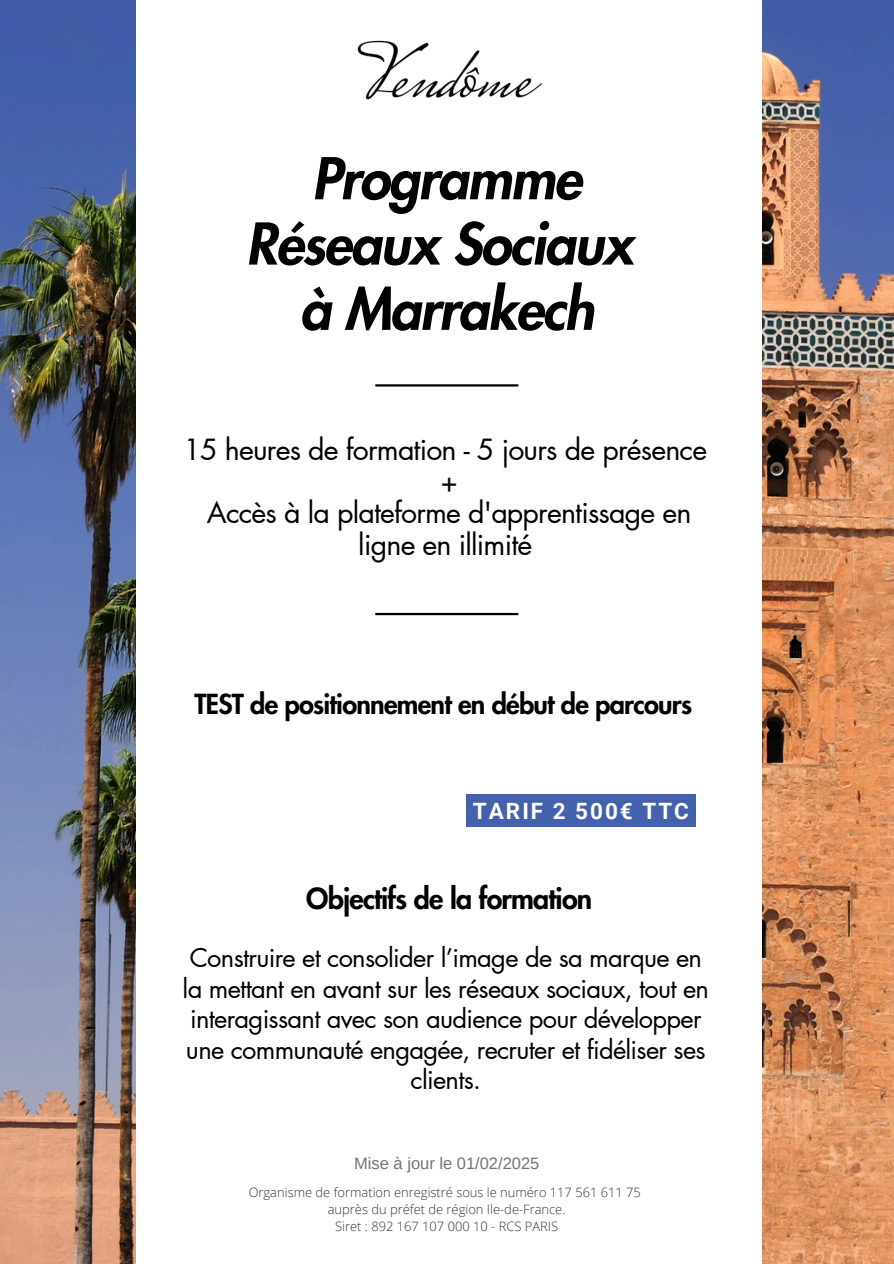
<style>
.page{position:relative;width:894px;height:1264px;background:#fff}
.page>*{position:absolute;margin:0;border:0;box-sizing:border-box;transform-origin:0 0}
.t1{font:italic 800 55.95px/65.2px "Futura LT Pro";letter-spacing:-.03em;color:#000;text-align:center}
.t2{font:28.5px/31.5px "Futura LT Pro";letter-spacing:-.03em;color:#000;text-align:center}
.t3{font:800 28.5px "Futura LT Pro";letter-spacing:-.03em;color:#000}
.t4{font:800 27px "Futura LT Pro";letter-spacing:-.03em;color:#000}
.t5{font:25.5px/30.3px "Futura LT Pro";letter-spacing:-.03em;color:#000;text-align:center}
.t6{font:700 22.5px "Roboto";letter-spacing:.09em;color:#fff}
.t7{font:16.5px "Arimo";color:#737373}
.t8{font:300 12.9px "Open Sans";color:#343431}
</style>
<div class="page">
<img style="left:0;top:0;width:893px;height:1263px">
<div style="left:136px;top:0;width:625px;height:1263px;background:#fff"></div>
<img style="left:357px;top:40px;width:186px;height:60px">
<hr style="left:375px;top:384px;width:143px;height:2px;background:#000">
<hr style="left:375px;top:613px;width:143px;height:2px;background:#000">
<div style="left:466px;top:794px;width:229px;height:33px;background:#4461ab"></div>
<p class="t1" style="left:246px;top:148px;width:388px">Programme<br>Réseaux Sociaux à Marrakech</p>
<p class="t2" style="left:183px;top:435px;width:525px">15 heures de formation - 5 jours de présence +<br>Accès à la plateforme d'apprentissage en ligne en illimité</p>
<h2 class="t4" style="left:194px;top:692px;width:499px">TEST de positionnement en début de parcours</h2>
<h6 class="t6" style="left:473px;top:798px;width:217px">TARIF 2 500€ TTC</h6>
<p class="t3" style="left:306px;top:885px;width:287px">Objectifs de la formation</p>
<h3 class="t5" style="left:183px;top:944px;width:527px">Construire et consolider l’image de sa marque en la mettant en avant sur les réseaux sociaux, tout en interagissant avec son audience pour développer une communauté engagée, recruter et fidéliser ses clients.</h3>
<h4 class="t7" style="left:354px;top:1154px;width:187px">Mise à jour le 01/02/2025</h4>
<p class="t8" style="left:248px;top:1182px;width:393px">Organisme de formation enregistré sous le numéro 117 561 611 75</p>
<h2 class="t8" style="left:328px;top:1200px;width:239px">auprès du préfet de région Ile-de-France.</h2>
<h5 class="t8" style="left:335px;top:1217px;width:224px">Siret : 892 167 107 000 10 - RCS PARIS</h5>
</div>
